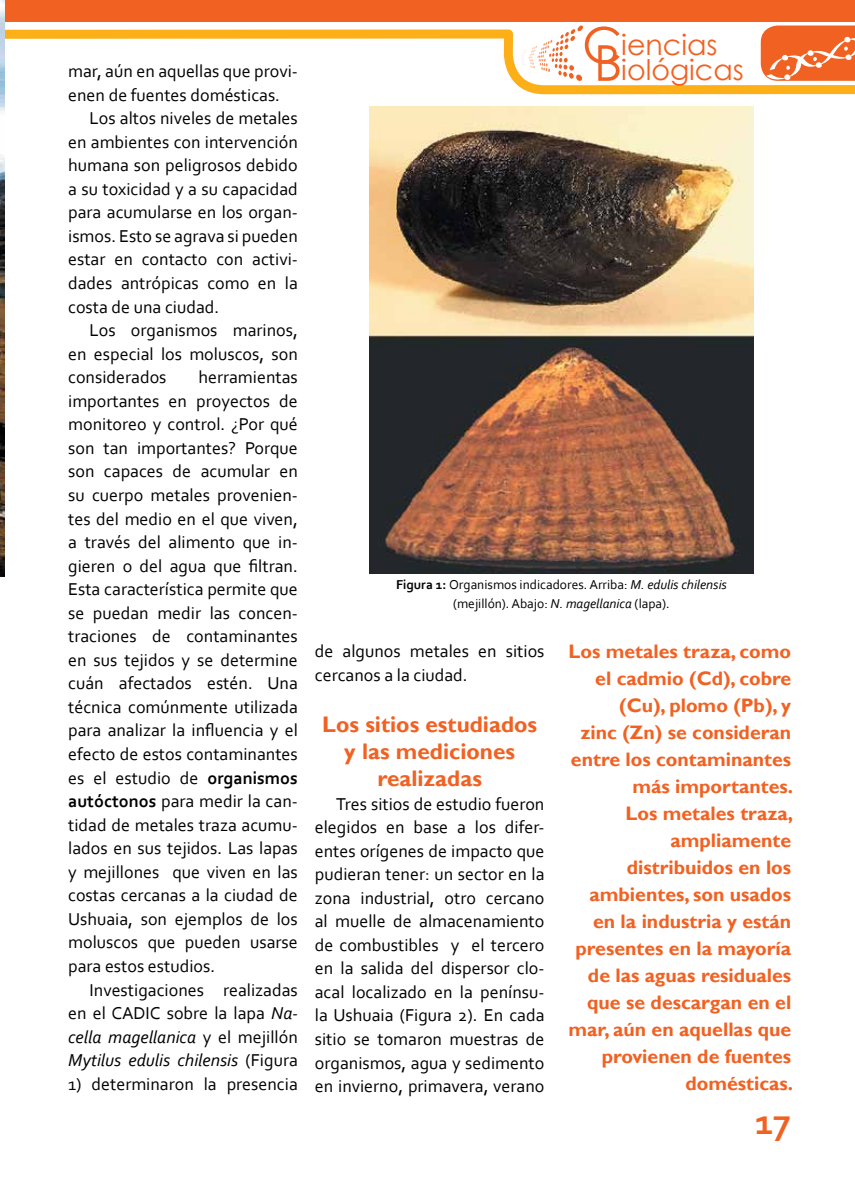
<style>
.page{position:relative;width:855px;height:1191px;background:#fff}
.page>*{position:absolute;margin:0;border:0;box-sizing:border-box;transform-origin:0 0}
.t1{font:700 37.5px "Corbel";color:#f16122}
.t2{font:28.5px/25.5px "Century Gothic";color:#f16122}
.t3{font:700 22.5px/27px "Gill Sans";color:#f16122;text-align:center}
.t4{font:700 19.5px/27px "Gill Sans";color:#f16122;text-align:right}
.t5{font:18px/23.5px "Corbel";color:#000;text-align:justify}
.t6{font:13.5px/19.5px "Corbel";color:#000;text-align:center}
.s1{font-weight:700}
.s2{font-style:italic}
</style>
<div class="page">
<div style="left:4px;top:0;width:851px;height:21px;background:#f16122"></div>
<svg style="left:4px;top:25px;width:851px;height:73px"></svg>
<svg style="left:761px;top:26px;width:94px;height:58px;background:#f37d4a"></svg>
<svg style="left:521px;top:25px;width:98px;height:56px"></svg>
<img style="left:0;top:0;width:4px;height:576px">
<img style="left:369px;top:106px;width:385px;height:467px">
<p class="t5" style="left:68px;top:59px;width:231px">mar, aún en aquellas que provi-</p>
<p class="t5" style="left:68px;top:82px;width:213px">enen de fuentes domésticas.</p>
<p class="t5" style="left:89px;top:106px;width:210px">Los altos niveles de metales</p>
<p class="t5" style="left:68px;top:129px;width:231px">en ambientes con intervención</p>
<p class="t5" style="left:68px;top:153px;width:231px">humana son peligrosos debido</p>
<p class="t5" style="left:68px;top:177px;width:231px">a su toxicidad y a su capacidad</p>
<p class="t5" style="left:68px;top:200px;width:231px">para acumularse en los organ-</p>
<p class="t5" style="left:68px;top:224px;width:231px">ismos. Esto se agrava si pueden</p>
<p class="t5" style="left:68px;top:247px;width:231px">estar en contacto con activi-</p>
<p class="t5" style="left:68px;top:271px;width:231px">dades antrópicas como en la</p>
<p class="t5" style="left:68px;top:294px;width:153px">costa de una ciudad.</p>
<p class="t5" style="left:89px;top:318px;width:210px">Los organismos marinos,</p>
<p class="t5" style="left:68px;top:341px;width:231px">en especial los moluscos, son</p>
<p class="t5" style="left:68px;top:365px;width:100px">considerados</p>
<p class="t5" style="left:68px;top:365px;width:231px;text-indent:130px">herramientas importantes en proyectos de monitoreo y control. ¿Por qué son tan importantes? Porque son capaces de acumular en su cuerpo metales provenien&shy;tes del medio en el que viven, a través del alimento que in&shy;gieren o del agua que filtran.<br>Esta característica permite que se puedan medir las concen&shy;traciones de contaminantes en sus tejidos y se determine cuán afectados estén. Una técnica comúnmente utilizada para analizar la influencia y el efecto de estos contaminantes es el estudio de <span class="s1">organismos autóctonos</span> para medir la can&shy;tidad de metales traza acumu&shy;lados en sus tejidos. Las lapas y mejillones que viven en las costas cercanas a la ciudad de Ushuaia, son ejemplos de los moluscos que pueden usarse para estos estudios.</p>
<p class="t5" style="left:68px;top:977px;width:231px;text-indent:21px">Investigaciones realizadas en el CADIC sobre la lapa <span class="s2">Na&shy;cella magellanica</span> y el mejillón <span class="s2">Mytilus edulis chilensis</span> (Figura</p>
<p class="t5" style="left:68px;top:1071px;width:231px">1) determinaron la presencia</p>
<h2 class="t2" style="left:621px;top:31px;width:124px">iencias iológicas</h2>
<p class="t6" style="left:396px;top:574px;width:332px"><span class="s1">Figura 1:</span> Organismos indicadores. Arriba: <span class="s2">M. edulis chilensis </span>(mejillón). Abajo: <span class="s2">N. magellanica</span> (lapa).</p>
<p class="t5" style="left:315px;top:639px;width:231px">de algunos metales en sitios cercanos a la ciudad.</p>
<p class="t3" style="left:322px;top:711px;width:216px">Los sitios estudiados y las mediciones realizadas</p>
<p class="t5" style="left:315px;top:791px;width:231px;text-indent:21px">Tres sitios de estudio fueron elegidos en base a los difer&shy;entes orígenes de impacto que pudieran tener: un sector en la zona industrial, otro cercano al muelle de almacenamiento de combustibles y el tercero en la salida del dispersor clo&shy;acal localizado en la penínsu&shy;la Ushuaia (Figura 2). En cada sitio se tomaron muestras de organismos, agua y sedimento en invierno, primavera, verano</p>
<p class="t4" style="left:568px;top:638px;width:226px">Los metales traza, como el cadmio (Cd), cobre (Cu), plomo (Pb), y<br>zinc (Zn) se consideran entre los contaminantes más importantes.<br>Los metales traza, ampliamente distribuidos en los ambientes, son usados en la industria y están presentes en la mayoría de las aguas residuales que se descargan en el mar, aún en aquellas que provienen de fuentes domésticas.</p>
<h1 class="t1" style="left:755px;top:1098px;width:38px">17</h1>
</div>
